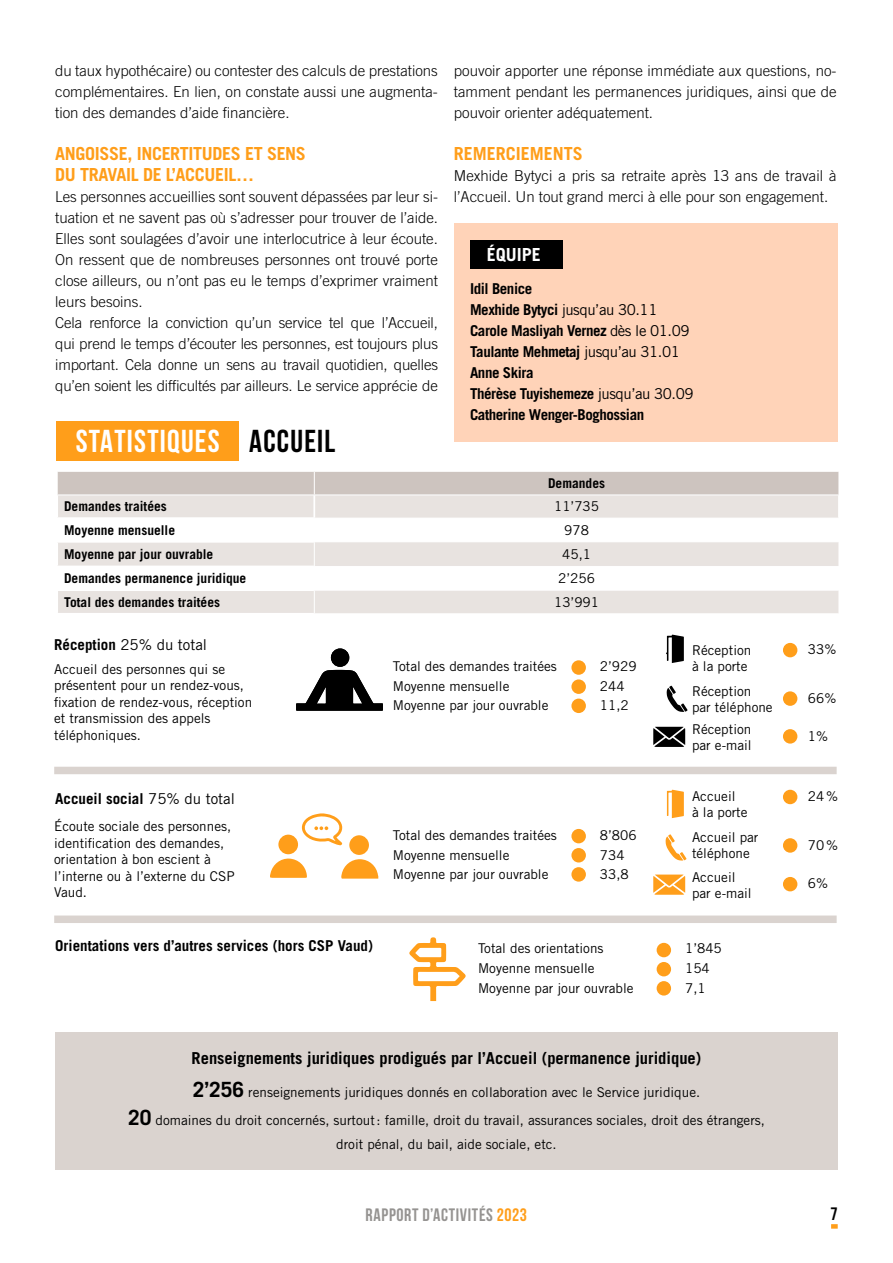
<style>
.page{position:relative;width:893px;height:1263px;background:#fff}
.page>*{position:absolute;margin:0;border:0;box-sizing:border-box;transform-origin:0 0}
.t1{font:700 31.65px "Bebas Neue";letter-spacing:.04em;color:#fff}
.t2{font:700 18px/21px "Trade Gothic LT Std";letter-spacing:-.02em;color:#ff9e1a}
.t3{font:700 18px "Bebas Neue";letter-spacing:.035em;color:#959391}
.t4{font:700 18px "Trade Gothic LT Std";color:#ff9e1a}
.t5{font:700 18px "Trade Gothic LT Std";color:#fff}
.t6{font:700 18px "Bebas Neue";color:#000}
.t7{font:700 16.5px "Trade Gothic LT Std";color:#000}
.t8{font:300 15px/21px "Trade Gothic LT Std";color:#000;text-align:justify}
.t9{font:700 15px/21px "Trade Gothic LT Std";letter-spacing:-.03em;color:#000}
.t10{font:700 15px "Trade Gothic LT Std";color:#000}
.t11{font:15px "Trade Gothic LT Std";color:#000}
.t12{font:13.5px/19.5px "Trade Gothic LT Std";color:#000}
.t13{font:700 13.5px "Trade Gothic LT Std";color:#000}
.s1{color:#000}
.s2{font-weight:400}
.s3{font-weight:700}
.s4{font-weight:700;font-size:21px}
.s5{color:#ff9e1a}
</style>
<div class="page">
<svg style="left:831px;top:1224px;width:7px;height:5px"></svg>
<div style="left:454px;top:224px;width:384px;height:218px;background:#ffd3b8"></div>
<div style="left:470px;top:240px;width:93px;height:28px;background:#000"></div>
<div style="left:55px;top:1032px;width:783px;height:137px;background:#dad3cf"></div>
<div style="left:657px;top:943px;width:14px;height:14px;background:#ff9e1a;border-radius:50%"></div>
<div style="left:657px;top:962px;width:14px;height:14px;background:#ff9e1a;border-radius:50%"></div>
<div style="left:657px;top:981px;width:14px;height:14px;background:#ff9e1a;border-radius:50%"></div>
<svg style="left:409px;top:937px;width:57px;height:64px"></svg>
<div style="left:54px;top:767px;width:783px;height:7px;background:#dad3cf"></div>
<div style="left:54px;top:915px;width:783px;height:8px;background:#dad3cf"></div>
<svg style="left:341px;top:859px;width:37px;height:20px"></svg>
<svg style="left:270px;top:858px;width:37px;height:20px"></svg>
<div style="left:278px;top:834px;width:20px;height:20px;background:#ff9e1a;border-radius:50%"></div>
<div style="left:349px;top:835px;width:20px;height:20px;background:#ff9e1a;border-radius:50%"></div>
<svg style="left:301px;top:813px;width:42px;height:32px"></svg>
<div style="left:58px;top:496px;width:781px;height:117px;background:#e8e3e0"></div>
<svg style="left:58px;top:519px;width:781px;height:71px"></svg>
<hr style="left:56px;top:517px;width:258px;height:2px;background:#fff">
<hr style="left:56px;top:566px;width:258px;height:1px;background:#fff">
<hr style="left:313px;top:495px;width:2px;height:23px;background:#fff">
<hr style="left:838px;top:495px;width:2px;height:23px;background:#fff">
<hr style="left:56px;top:541px;width:258px;height:2px;background:#fff">
<hr style="left:56px;top:589px;width:258px;height:2px;background:#fff">
<svg style="left:57px;top:471px;width:782px;height:24px;background:#cfc7c2"></svg>
<hr style="left:314px;top:518px;width:525px;height:1px;background:#fff">
<hr style="left:314px;top:541px;width:525px;height:1px;background:#fff">
<hr style="left:314px;top:566px;width:525px;height:1px;background:#fff">
<hr style="left:314px;top:590px;width:525px;height:1px;background:#fff">
<svg style="left:314px;top:519px;width:1px;height:94px"></svg>
<svg style="left:296px;top:650px;width:87px;height:61px"></svg>
<div style="left:331px;top:648px;width:18px;height:19px;background:#000;border-radius:50%"></div>
<div style="left:571px;top:660px;width:15px;height:15px;background:#ff9e1a;border-radius:50%"></div>
<div style="left:571px;top:679px;width:15px;height:15px;background:#ff9e1a;border-radius:50%"></div>
<div style="left:571px;top:699px;width:15px;height:14px;background:#ff9e1a;border-radius:50%"></div>
<div style="left:783px;top:643px;width:14px;height:14px;background:#ff9e1a;border-radius:50%"></div>
<div style="left:783px;top:691px;width:14px;height:15px;background:#ff9e1a;border-radius:50%"></div>
<svg style="left:667px;top:686px;width:21px;height:26px"></svg>
<svg style="left:666px;top:634px;width:18px;height:29px"></svg>
<div style="left:783px;top:729px;width:14px;height:15px;background:#ff9e1a;border-radius:50%"></div>
<svg style="left:653px;top:727px;width:32px;height:20px"></svg>
<div style="left:571px;top:829px;width:15px;height:14px;background:#ff9e1a;border-radius:50%"></div>
<div style="left:571px;top:848px;width:15px;height:14px;background:#ff9e1a;border-radius:50%"></div>
<div style="left:571px;top:867px;width:15px;height:15px;background:#ff9e1a;border-radius:50%"></div>
<div style="left:783px;top:790px;width:14px;height:14px;background:#ff9e1a;border-radius:50%"></div>
<div style="left:783px;top:838px;width:14px;height:15px;background:#ff9e1a;border-radius:50%"></div>
<svg style="left:666px;top:834px;width:20px;height:27px"></svg>
<svg style="left:667px;top:790px;width:17px;height:28px"></svg>
<div style="left:783px;top:877px;width:14px;height:14px;background:#ff9e1a;border-radius:50%"></div>
<svg style="left:653px;top:874px;width:32px;height:21px"></svg>
<div style="left:56px;top:421px;width:183px;height:40px;background:#ff9e1a"></div>
<p class="t8" style="left:55px;top:60px;width:384px">du taux hypothécaire) ou contester des calculs de prestations complémentaires. En lien, on constate aussi une augmenta&shy;tion des demandes d’aide financière.</p>
<p class="t2" style="left:55px;top:143px;width:252px">ANGOISSE, INCERTITUDES ET SENS<br>DU TRAVAIL DE L’ACCUEIL…</p>
<p class="t8" style="left:55px;top:186px;width:384px;text-align:left">Les personnes accueillies sont souvent dépassées par leur si&shy;tuation et ne savent pas où s’adresser pour trouver de l’aide.<br>Elles sont soulagées d’avoir une interlocutrice à leur écoute.<br>On ressent que de nombreuses personnes ont trouvé porte close ailleurs, ou n’ont pas eu le temps d’exprimer vraiment leurs besoins.<br>Cela renforce la conviction qu’un service tel que l’Accueil, qui prend le temps d’écouter les personnes, est toujours plus important. Cela donne un sens au travail quotidien, quelles qu’en soient les difficultés par ailleurs. Le service apprécie de</p>
<h1 class="t1" style="left:76px;top:423px;width:261px">STATISTIQUES <span class="s1">ACCUEIL</span></h1>
<p class="t8" style="left:454px;top:60px;width:384px">pouvoir apporter une réponse immédiate aux questions, no&shy;tamment pendant les permanences juridiques, ainsi que de pouvoir orienter adéquatement.</p>
<p class="t4" style="left:454px;top:143px;width:131px">REMERCIEMENTS</p>
<p class="t8" style="left:454px;top:165px;width:384px">Mexhide Bytyci a pris sa retraite après 13 ans de travail à l’Accueil. Un tout grand merci à elle pour son engagement.</p>
<p class="t5" style="left:487px;top:243px;width:56px">ÉQUIPE</p>
<p class="t9" style="left:470px;top:278px;width:225px">Idil Benice<br>Mexhide Bytyci <span class="s2">jusqu’au 30.11<br></span>Carole Masliyah Vernez <span class="s2">dès le 01.09<br></span>Taulante Mehmetaj <span class="s2">jusqu’au 31.01<br></span>Anne Skira<br>Thérèse Tuyishemeze <span class="s2">jusqu’au 30.09<br></span>Catherine Wenger-Boghossian</p>
<p class="t13" style="left:548px;top:475px;width:58px">Demandes</p>
<p class="t13" style="left:64px;top:498px;width:104px">Demandes traitées</p>
<p class="t12" style="left:554px;top:496px;width:46px">11’735</p>
<p class="t13" style="left:64px;top:522px;width:112px">Moyenne mensuelle</p>
<p class="t12" style="left:564px;top:520px;width:26px">978</p>
<p class="t13" style="left:64px;top:546px;width:151px">Moyenne par jour ouvrable</p>
<p class="t12" style="left:562px;top:544px;width:30px">45,1</p>
<p class="t13" style="left:64px;top:570px;width:184px">Demandes permanence juridique</p>
<p class="t12" style="left:558px;top:568px;width:38px">2’256</p>
<p class="t13" style="left:64px;top:594px;width:158px">Total des demandes traitées</p>
<p class="t12" style="left:554px;top:592px;width:46px">13’991</p>
<p class="t11" style="left:54px;top:636px;width:154px"><span class="s3">Réception</span> 25% du total</p>
<p class="t12" style="left:393px;top:656px;width:166px">Total des demandes traitées<br>Moyenne mensuelle<br>Moyenne par jour ouvrable</p>
<p class="t12" style="left:600px;top:656px;width:38px">2’929<br>244<br>11,2</p>
<p class="t12" style="left:54px;top:661px;width:199px;line-height:16.5px">Accueil des personnes qui se présentent pour un rendez-vous, fixation de rendez-vous, réception et transmission des appels téléphoniques.</p>
<p class="t10" style="left:55px;top:790px;width:181px">Accueil social <span class="s2">75% du total</span></p>
<p class="t12" style="left:54px;top:818px;width:182px;line-height:16.5px">Écoute sociale des personnes, identification des demandes, orientation à bon escient à l’interne ou à l’externe du CSP<br>Vaud.</p>
<p class="t12" style="left:393px;top:825px;width:166px">Total des demandes traitées<br>Moyenne mensuelle<br>Moyenne par jour ouvrable</p>
<p class="t12" style="left:600px;top:825px;width:38px">8’806<br>734<br>33,8</p>
<p class="t12" style="left:692px;top:642px;width:61px;line-height:16px">Réception à la porte</p>
<p class="t12" style="left:692px;top:683px;width:82px;line-height:16px">Réception par téléphone</p>
<p class="t12" style="left:692px;top:721px;width:61px;line-height:16px">Réception par e-mail</p>
<p class="t12" style="left:692px;top:787px;width:57px;line-height:16px">Accueil<br>à la porte</p>
<p class="t12" style="left:692px;top:829px;width:68px;line-height:16px">Accueil par téléphone</p>
<p class="t12" style="left:692px;top:869px;width:61px;line-height:16px">Accueil par e-mail</p>
<p class="t10" style="left:55px;top:936px;width:319px">Orientations vers d’autres services (hors CSP Vaud)</p>
<p class="t12" style="left:478px;top:939px;width:157px">Total des orientations<br>Moyenne mensuelle<br>Moyenne par jour ouvrable</p>
<p class="t12" style="left:685px;top:939px;width:38px">1’845<br>154<br>7,1</p>
<p class="t7" style="left:192px;top:1048px;width:511px">Renseignements juridiques prodigués par l’Accueil (permanence juridique)</p>
<p class="t12" style="left:128px;top:1077px;width:638px;line-height:28.2px;text-align:center"><span class="s4">2’256</span> renseignements juridiques donnés en collaboration avec le Service juridique.<br><span class="s4">20</span> domaines du droit concernés, surtout: famille, droit du travail, assurances sociales, droit des étrangers,</p>
<p class="t12" style="left:336px;top:1134px;width:222px">droit pénal, du bail, aide sociale, etc.</p>
<p class="t12" style="left:808px;top:640px;width:30px">33%</p>
<p class="t12" style="left:808px;top:688px;width:30px">66%</p>
<p class="t12" style="left:808px;top:726px;width:22px">1%</p>
<p class="t12" style="left:808px;top:786px;width:32px">24%</p>
<p class="t12" style="left:808px;top:835px;width:32px">70%</p>
<p class="t12" style="left:808px;top:874px;width:22px">6%</p>
<p class="t3" style="left:366px;top:1204px;width:163px">RAPPORT D’ACTIVITÉS <span class="s5">2023</span></p>
<p class="t6" style="left:831px;top:1204px;width:9px">7</p>
</div>
